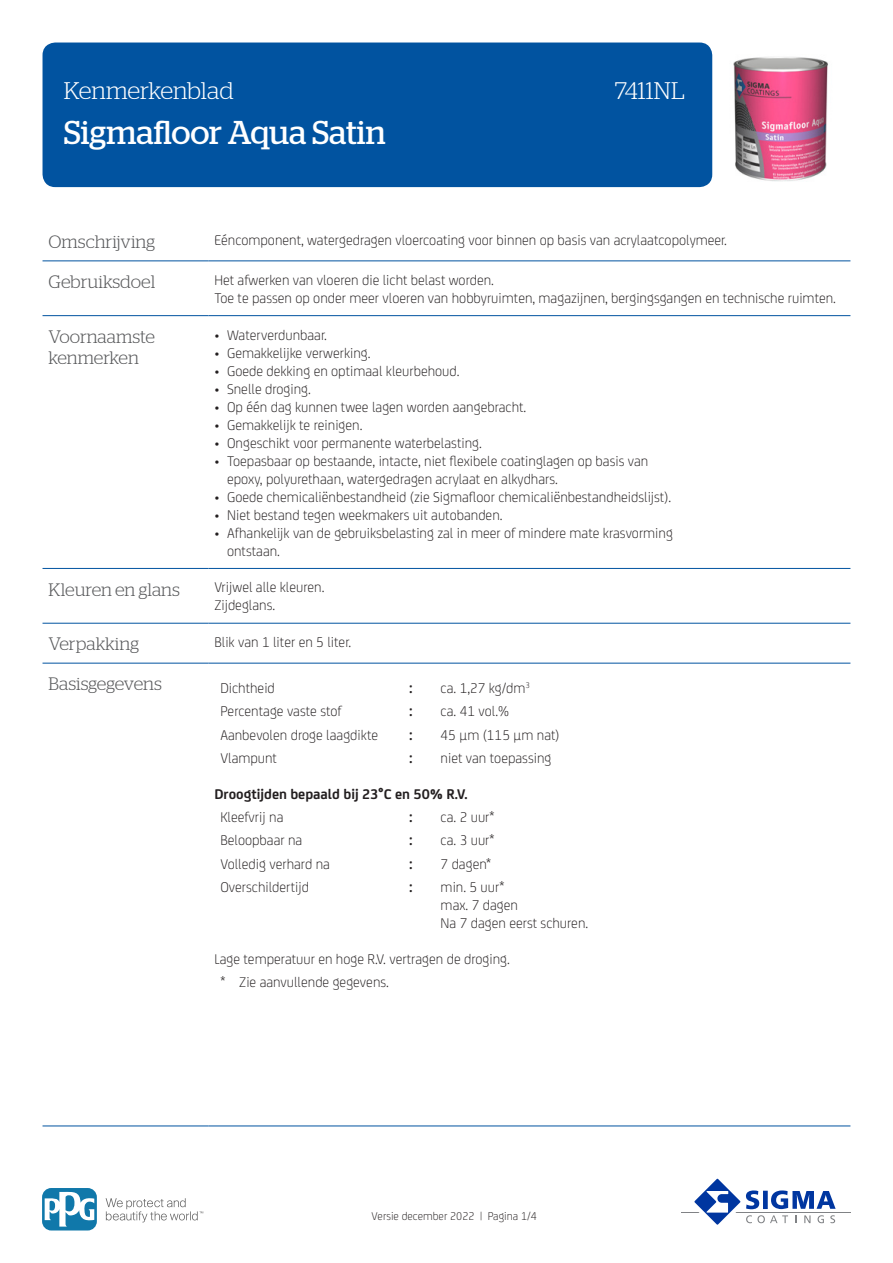
<style>
.page{position:relative;width:893px;height:1263px;background:#fff}
.page>*{position:absolute;margin:0;border:0;box-sizing:border-box;transform-origin:0 0}
.t1{font:33px "Stag";color:#fff}
.RH1{font:300 24px "Stag";color:#fff}
.KOP{font:300 18px/21.6px "Stag";color:#57585a}
.BODY{font:300 15px/18px "FS Joey";color:#231f20}
.BODY-2{font:700 15px "FS Joey";color:#231f20}
.t2{font:300 12px "FS Joey";color:#231f20}
</style>
<div class="page">
<div style="left:43px;top:43px;width:669px;height:144px;background:#0153a0;border-radius:13px"></div>
<hr style="left:681px;top:1211px;width:169px;height:1px;background:#808285">
<svg style="left:689px;top:1178px;width:147px;height:47px"></svg>
<svg style="left:106px;top:1198px;width:97px;height:24px"></svg>
<svg style="left:43px;top:1188px;width:54px;height:42px"></svg>
<svg style="left:45px;top:1191px;width:49px;height:35px"></svg>
<hr style="left:43px;top:260px;width:165px;height:1px;background:#0153a0">
<hr style="left:208px;top:260px;width:642px;height:1px;background:#0153a0">
<hr style="left:43px;top:315px;width:165px;height:1px;background:#0153a0">
<hr style="left:208px;top:315px;width:642px;height:1px;background:#0153a0">
<hr style="left:43px;top:568px;width:165px;height:1px;background:#0153a0">
<hr style="left:208px;top:568px;width:642px;height:1px;background:#0153a0">
<hr style="left:43px;top:623px;width:165px;height:1px;background:#0153a0">
<hr style="left:208px;top:623px;width:642px;height:1px;background:#0153a0">
<hr style="left:43px;top:663px;width:165px;height:1px;background:#0153a0">
<hr style="left:208px;top:663px;width:642px;height:1px;background:#0153a0">
<hr style="left:43px;top:1125px;width:165px;height:1px;background:#0153a0">
<hr style="left:208px;top:1125px;width:642px;height:1px;background:#0153a0">
<img style="left:733px;top:57px;width:95px;height:125px">
<p class="RH1" style="left:64px;top:77px;width:171px">Kenmerkenblad</p>
<p class="RH1" style="left:615px;top:77px;width:71px">7411NL</p>
<p class="t1" style="left:64px;top:114px;width:323px">Sigmafloor Aqua Satin</p>
<p class="KOP" style="left:49px;top:231px;width:108px">Omschrijving</p>
<p class="BODY" style="left:214px;top:230px;width:514px">Eéncomponent, watergedragen vloercoating voor binnen op basis van acrylaatcopolymeer.</p>
<p class="KOP" style="left:49px;top:271px;width:108px">Gebruiksdoel</p>
<p class="BODY" style="left:214px;top:270px;width:623px">Het afwerken van vloeren die licht belast worden.<br>Toe te passen op onder meer vloeren van hobbyruimten, magazijnen, bergingsgangen en technische ruimten.</p>
<p class="KOP" style="left:49px;top:325px;width:108px">Voornaamste kenmerken</p>
<p class="BODY" style="left:214px;top:325px;width:114px">• Waterverdunbaar.</p>
<p class="BODY" style="left:214px;top:343px;width:158px">• Gemakkelijke verwerking.</p>
<p class="BODY" style="left:214px;top:361px;width:247px">• Goede dekking en optimaal kleurbehoud.</p>
<p class="BODY" style="left:214px;top:379px;width:98px">• Snelle droging.</p>
<p class="BODY" style="left:214px;top:397px;width:314px">• Op één dag kunnen twee lagen worden aangebracht.</p>
<p class="BODY" style="left:214px;top:415px;width:150px">• Gemakkelijk te reinigen.</p>
<p class="BODY" style="left:214px;top:433px;width:269px">• Ongeschikt voor permanente waterbelasting.</p>
<p class="BODY" style="left:227px;top:451px;width:423px;text-indent:-13px">• Toepasbaar op bestaande, intacte, niet flexibele coatinglagen op basis van epoxy, polyurethaan, watergedragen acrylaat en alkydhars.</p>
<p class="BODY" style="left:214px;top:487px;width:458px">• Goede chemicaliënbestandheid (zie Sigmafloor chemicaliënbestandheidslijst).</p>
<p class="BODY" style="left:214px;top:505px;width:290px">• Niet bestand tegen weekmakers uit autobanden.</p>
<p class="BODY" style="left:227px;top:523px;width:447px;text-indent:-13px">• Afhankelijk van de gebruiksbelasting zal in meer of mindere mate krasvorming ontstaan.</p>
<p class="KOP" style="left:49px;top:578px;width:133px">Kleuren en glans</p>
<p class="BODY" style="left:214px;top:577px;width:112px">Vrijwel alle kleuren.<br>Zijdeglans.</p>
<p class="KOP" style="left:49px;top:633px;width:92px">Verpakking</p>
<p class="BODY" style="left:214px;top:632px;width:138px">Blik van 1 liter en 5 liter.</p>
<p class="KOP" style="left:49px;top:673px;width:115px">Basisgegevens</p>
<p class="BODY" style="left:220px;top:678px;width:56px">Dichtheid</p>
<p class="BODY-2" style="left:409px;top:677px;width:5px">:</p>
<p class="BODY" style="left:441px;top:678px;width:91px">ca. 1,27 kg/dm<sup>3</sup></p>
<p class="BODY" style="left:220px;top:701px;width:123px">Percentage vaste stof</p>
<p class="BODY-2" style="left:409px;top:700px;width:5px">:</p>
<p class="BODY" style="left:441px;top:701px;width:70px">ca. 41 vol.%</p>
<p class="BODY" style="left:220px;top:725px;width:159px">Aanbevolen droge laagdikte</p>
<p class="BODY-2" style="left:409px;top:723px;width:5px">:</p>
<p class="BODY" style="left:441px;top:725px;width:121px">45 μm (115 μm nat)</p>
<p class="BODY" style="left:220px;top:748px;width:58px">Vlampunt</p>
<p class="BODY-2" style="left:409px;top:747px;width:5px">:</p>
<p class="BODY" style="left:441px;top:748px;width:112px">niet van toepassing</p>
<p class="BODY-2" style="left:214px;top:783px;width:255px">Droogtijden bepaald bij 23°C en 50% R.V.</p>
<p class="BODY" style="left:220px;top:807px;width:65px">Kleefvrij na</p>
<p class="BODY-2" style="left:409px;top:806px;width:5px">:</p>
<p class="BODY" style="left:441px;top:807px;width:55px">ca. 2 uur*</p>
<p class="BODY" style="left:220px;top:830px;width:84px">Beloopbaar na</p>
<p class="BODY-2" style="left:409px;top:829px;width:5px">:</p>
<p class="BODY" style="left:441px;top:830px;width:55px">ca. 3 uur*</p>
<p class="BODY" style="left:220px;top:854px;width:111px">Volledig verhard na</p>
<p class="BODY-2" style="left:409px;top:852px;width:5px">:</p>
<p class="BODY" style="left:441px;top:854px;width:52px">7 dagen*</p>
<p class="BODY" style="left:220px;top:877px;width:90px">Overschildertijd</p>
<p class="BODY-2" style="left:409px;top:876px;width:5px">:</p>
<p class="BODY" style="left:441px;top:877px;width:149px">min. 5 uur*<br>max. 7 dagen<br>Na 7 dagen eerst schuren.</p>
<p class="BODY" style="left:214px;top:949px;width:297px">Lage temperatuur en hoge R.V. vertragen de droging.</p>
<p class="BODY" style="left:220px;top:972px;width:6px">*</p>
<p class="BODY" style="left:239px;top:972px;width:151px">Zie aanvullende gegevens.</p>
<p class="t2" style="left:371px;top:1208px;width:167px">Versie december 2022 | Pagina 1/4</p>
</div>
